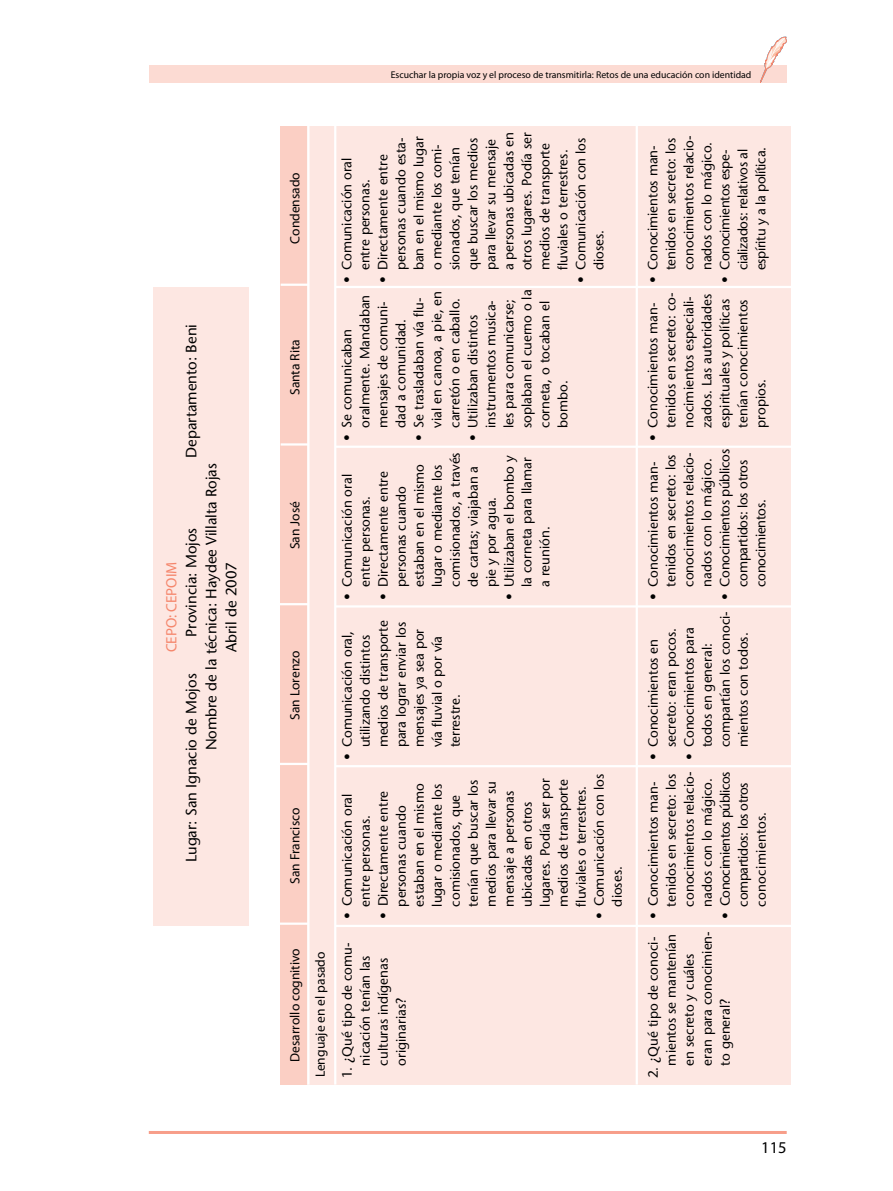
<style>
.page{position:relative;width:893px;height:1191px;background:#fff}
.page>*{position:absolute;margin:0;border:0;box-sizing:border-box;transform-origin:0 0}
.t1{font:16.5px "Myriad Pro";color:#000}
.t2{font:15px/20px "Stone Sans";color:#000;text-align:center}
.t3{font:15px "Myriad Pro";color:#f5866c}
.t4{font:13.5px/18px "Stone Sans";color:#000}
.t5{font:13.5px/18px "Stone Sans";letter-spacing:-.02em;color:#000}
.t6{font:13.5px/25.5px "Myriad Pro";color:#000;text-align:right}
.t7{font:13.5px/18px "Stone Sans";letter-spacing:-.03em;color:#000}
.t8{font:9.75px "Myriad Pro";color:#000}
</style>
<div class="page">
<hr style="left:149px;top:1131px;width:638px;height:3px;background:#f79e89">
<div style="left:149px;top:66px;width:638px;height:17px;background:#fcdbd3"></div>
<svg style="left:760px;top:37px;width:27px;height:46px"></svg>
<div style="left:153px;top:287px;width:96px;height:638px;background:#fde7e2"></div>
<div style="left:281px;top:126px;width:27px;height:958px;background:#fbcfc4"></div>
<div style="left:308px;top:126px;width:483px;height:958px;background:#fde7e2"></div>
<hr style="left:307px;top:126px;width:3px;height:958px;background:#fff">
<hr style="left:336px;top:924px;width:457px;height:3px;background:#fff">
<hr style="left:279px;top:922px;width:29px;height:2px;background:#fff">
<hr style="left:336px;top:765px;width:457px;height:2px;background:#fff">
<hr style="left:279px;top:763px;width:29px;height:2px;background:#fff">
<hr style="left:336px;top:605px;width:459px;height:2px;background:#fff">
<hr style="left:279px;top:603px;width:29px;height:2px;background:#fff">
<hr style="left:336px;top:445px;width:460px;height:3px;background:#fff">
<hr style="left:281px;top:443px;width:27px;height:2px;background:#fff">
<hr style="left:336px;top:286px;width:466px;height:2px;background:#fff">
<hr style="left:281px;top:284px;width:27px;height:2px;background:#fff">
<hr style="left:334px;top:126px;width:2px;height:958px;background:#fff">
<hr style="left:636px;top:126px;width:2px;height:958px;background:#fff">
<p class="t3" style="left:162px;top:652px;width:92px;rotate:-90deg">CEPO: CEPOIM</p>
<p class="t2" style="left:181px;top:458px;width:135px;rotate:-90deg">Departamento: Beni</p>
<p class="t2" style="left:201px;top:750px;width:288px;rotate:-90deg">Nombre de la técnica: Haydee Villalta Rojas<br>Abril de 2007</p>
<p class="t2" style="left:181px;top:637px;width:110px;rotate:-90deg">Provincia: Mojos</p>
<p class="t2" style="left:181px;top:862px;width:190px;rotate:-90deg">Lugar: San Ignacio de Mojos</p>
<p class="t8" style="left:391px;top:69px;width:362px">Escuchar la propia voz y el proceso de transmitirla: Retos de una educación con identidad</p>
<p class="t6" style="left:282px;top:243px;width:73px;rotate:-90deg">Condensado</p>
<p class="t6" style="left:282px;top:395px;width:58px;rotate:-90deg">Santa Rita</p>
<p class="t6" style="left:282px;top:549px;width:50px;rotate:-90deg">San José</p>
<p class="t6" style="left:282px;top:719px;width:70px;rotate:-90deg">San Lorenzo</p>
<p class="t6" style="left:282px;top:884px;width:78px;rotate:-90deg">San Francisco</p>
<p class="t6" style="left:282px;top:1077px;width:131px;rotate:-90deg">Desarrollo cognitivo<br>Lenguaje en el pasado</p>
<p class="t4" style="left:374px;top:270px;width:139px;text-indent:-13px;rotate:-90deg">• Directamente entre personas cuando esta&shy;ban en el mismo lugar o mediante los comi&shy;sionados, que tenían que buscar los medios para llevar su mensaje a personas ubicadas en otros lugares. Podía ser medios de transporte fluviales o terrestres.</p>
<p class="t4" style="left:572px;top:270px;width:134px;text-indent:-13px;rotate:-90deg">• Comunicación con los dioses.</p>
<p class="t4" style="left:644px;top:270px;width:136px;text-indent:-13px;rotate:-90deg">• Conocimientos man&shy;tenidos en secreto: los conocimientos relacio&shy;nados con lo mágico.</p>
<p class="t5" style="left:716px;top:270px;width:125px;text-indent:-13px;rotate:-90deg">• Conocimientos espe&shy;cializados: relativos al espíritu y a la política.</p>
<p class="t4" style="left:338px;top:270px;width:114px;text-indent:-13px;rotate:-90deg">• Comunicación oral entre personas.</p>
<p class="t4" style="left:338px;top:428px;width:135px;text-indent:-13px;rotate:-90deg">• Se comunicaban oralmente. Mandaban mensajes de comuni&shy;dad a comunidad.</p>
<p class="t4" style="left:410px;top:428px;width:138px;text-indent:-13px;rotate:-90deg">• Se trasladaban vía flu&shy;vial en canoa, a pie, en carretón o en caballo.</p>
<p class="t4" style="left:464px;top:428px;width:140px;text-indent:-13px;rotate:-90deg">• Utilizaban distintos instrumentos musica&shy;les para comunicarse; soplaban el cuerno o la corneta, o tocaban el bombo.</p>
<p class="t4" style="left:644px;top:428px;width:137px;text-indent:-13px;rotate:-90deg">• Conocimientos man&shy;tenidos en secreto: co&shy;nocimientos especiali&shy;zados. Las autoridades espirituales y políticas tenían conocimientos propios.</p>
<p class="t4" style="left:374px;top:587px;width:136px;text-indent:-13px;rotate:-90deg">• Directamente entre personas cuando estaban en el mismo lugar o mediante los comisionados, a través de cartas; viajaban a pie y por agua.</p>
<p class="t4" style="left:500px;top:587px;width:133px;text-align:justify;text-indent:-13px;rotate:-90deg">• Utilizaban el bombo y la corneta para llamar a reunión.</p>
<p class="t4" style="left:644px;top:587px;width:136px;text-indent:-13px;rotate:-90deg">• Conocimientos man&shy;tenidos en secreto: los conocimientos relacio&shy;nados con lo mágico.</p>
<p class="t5" style="left:716px;top:587px;width:139px;text-indent:-13px;rotate:-90deg">• Conocimientos públicos compartidos: los otros conocimientos.</p>
<p class="t4" style="left:338px;top:587px;width:114px;text-indent:-13px;rotate:-90deg">• Comunicación oral entre personas.</p>
<p class="t4" style="left:680px;top:747px;width:138px;text-indent:-13px;rotate:-90deg">• Conocimientos para todos en general: compartían los conoci&shy;mientos con todos.</p>
<p class="t4" style="left:338px;top:747px;width:129px;text-indent:-13px;rotate:-90deg">• Comunicación oral, utilizando distintos medios de transporte para lograr enviar los mensajes ya sea por vía fluvial o por vía terrestre.</p>
<p class="t4" style="left:644px;top:747px;width:121px;text-indent:-13px;rotate:-90deg">• Conocimientos en secreto: eran pocos.</p>
<p class="t4" style="left:374px;top:906px;width:130px;text-indent:-13px;rotate:-90deg">• Directamente entre personas cuando estaban en el mismo lugar o mediante los comisionados, que tenían que buscar los medios para llevar su mensaje a personas ubicadas en otros lugares. Podía ser por medios de transporte fluviales o terrestres.</p>
<p class="t4" style="left:590px;top:906px;width:134px;text-indent:-13px;rotate:-90deg">• Comunicación con los dioses.</p>
<p class="t4" style="left:644px;top:906px;width:136px;text-indent:-13px;rotate:-90deg">• Conocimientos man&shy;tenidos en secreto: los conocimientos relacio&shy;nados con lo mágico.</p>
<p class="t7" style="left:716px;top:906px;width:137px;text-indent:-13px;rotate:-90deg">• Conocimientos públicos compartidos: los otros conocimientos.</p>
<p class="t4" style="left:338px;top:906px;width:114px;text-indent:-13px;rotate:-90deg">• Comunicación oral entre personas.</p>
<p class="t4" style="left:338px;top:1065px;width:124px;text-indent:-13px;rotate:-90deg">1. ¿Qué tipo de comu&shy;nicación tenían las culturas indígenas originarias?</p>
<p class="t4" style="left:644px;top:1065px;width:136px;text-indent:-13px;rotate:-90deg">2. ¿Qué tipo de conoci&shy;mientos se mantenían en secreto y cuáles eran para conocimien&shy;to general?</p>
<p class="t1" style="left:761px;top:1137px;width:27px">115</p>
</div>
